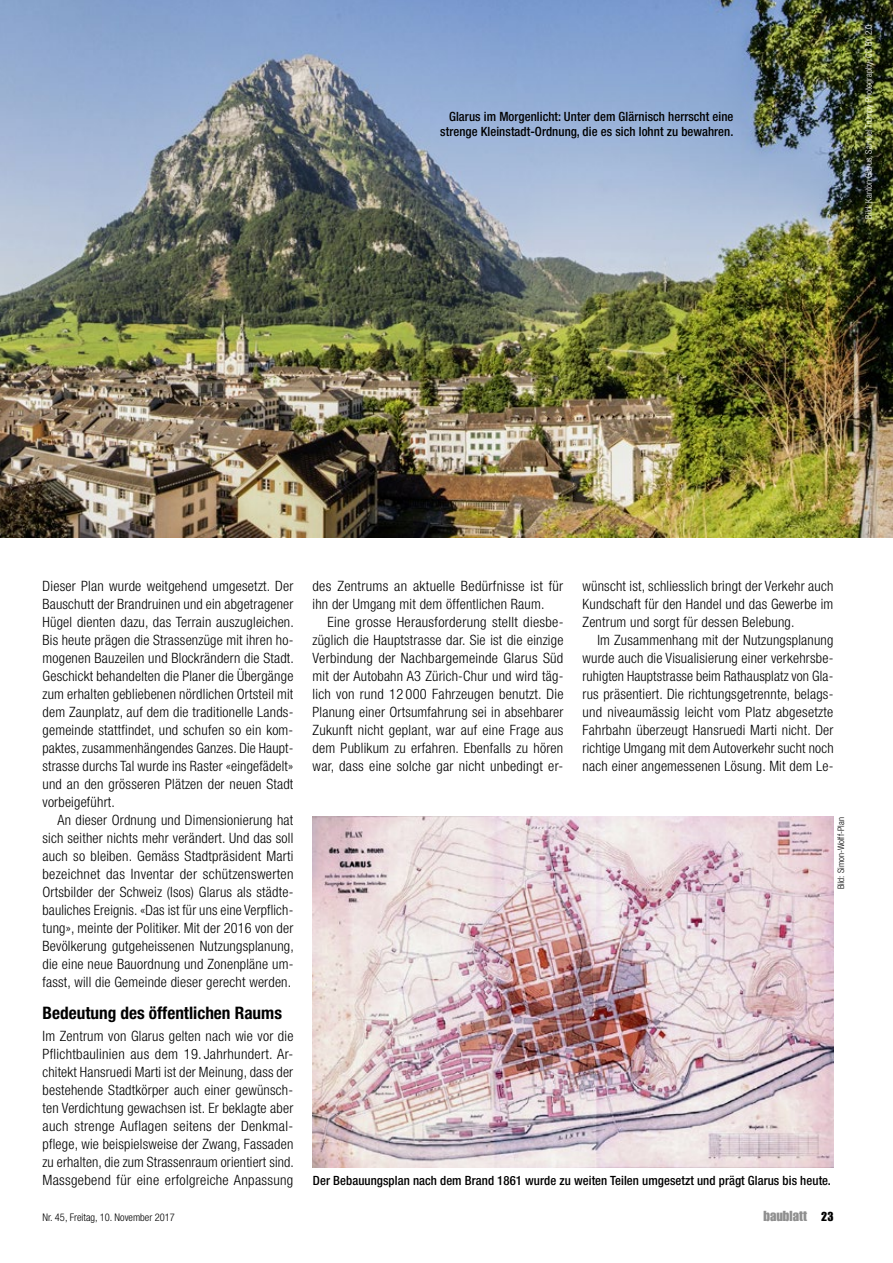
<style>
.page{position:relative;width:893px;height:1263px;background:#fff}
.page>*{position:absolute;margin:0;border:0;box-sizing:border-box;transform-origin:0 0}
.t1{font:700 condensed 17.25px "Helvetica Neue LT Pro";color:#000}
.t2{font:300 condensed 14.25px/18px "Helvetica Neue LT Pro";letter-spacing:.015em;color:#000;text-align:justify}
.t3{font:14.25px "Impact LT Std";color:#8f8f8f}
.t4{font:500 condensed 12.75px/15px "Helvetica Neue LT Pro";letter-spacing:.005em;color:#000;text-align:right}
.t5{font:300 condensed 10.5px "Helvetica Neue LT Pro";color:#000}
.t6{font:300 condensed 9px "Helvetica Neue LT Pro";color:#fff}
.t7{font:300 condensed 9px "Helvetica Neue LT Pro";color:#000}
.s1{font-size:12.75px;color:#000}
</style>
<div class="page">
<img style="left:0;top:0;width:893px;height:537px">
<img style="left:313px;top:817px;width:520px;height:350px">
<p class="t4" style="left:440px;top:108px;width:295px">Glarus im Morgenlicht: Unter dem Glärnisch herrscht eine strenge Kleinstadt-Ordnung, die es sich lohnt zu bewahren.</p>
<p class="t6" style="left:863px;top:219px;width:196px;rotate:-90deg">Bild: Kanton Glarus, Samuel Trümpy Photography, CC BY 2.0</p>
<p class="t2" style="left:43px;top:577px;width:253px">Dieser Plan wurde weitgehend umgesetzt. Der Bauschutt der Brandruinen und ein abgetragener Hügel dienten dazu, das Terrain auszugleichen.<br>Bis heute prägen die Strassenzüge mit ihren ho&shy;mogenen Bauzeilen und Blockrändern die Stadt.<br>Geschickt behandelten die Planer die Übergänge zum erhalten gebliebenen nördlichen Ortsteil mit dem Zaunplatz, auf dem die traditionelle Lands&shy;gemeinde stattfindet, und schufen so ein kom&shy;paktes, zusammenhängendes Ganzes. Die Haupt&shy;strasse durchs Tal wurde ins Raster «eingefädelt» und an den grösseren Plätzen der neuen Stadt vorbeigeführt.</p>
<p class="t2" style="left:43px;top:811px;width:253px;text-indent:15px">An dieser Ordnung und Dimensionierung hat sich seither nichts mehr verändert. Und das soll auch so bleiben. Gemäss Stadtpräsident Marti bezeichnet das Inventar der schützenswerten Ortsbilder der Schweiz (Isos) Glarus als städte&shy;bauliches Ereignis. «Das ist für uns eine Verpflich&shy;tung», meinte der Politiker. Mit der 2016 von der Bevölkerung gutgeheissenen Nutzungsplanung, die eine neue Bauordnung und Zonenpläne um&shy;fasst, will die Gemeinde dieser gerecht werden.</p>
<p class="t1" style="left:43px;top:1003px;width:241px">Bedeutung des öffentlichen Raums</p>
<p class="t2" style="left:43px;top:1027px;width:253px">Im Zentrum von Glarus gelten nach wie vor die Pflichtbaulinien aus dem 19. Jahrhundert. Ar&shy;chitekt Hansruedi Marti ist der Meinung, dass der bestehende Stadtkörper auch einer gewünsch&shy;ten Verdichtung gewachsen ist. Er beklagte aber auch strenge Auflagen seitens der Denkmal&shy;pflege, wie beispielsweise der Zwang, Fassaden zu erhalten, die zum Strassenraum orientiert sind.<br>Massgebend für eine erfolgreiche Anpassung</p>
<p class="t2" style="left:313px;top:577px;width:252px">des Zentrums an aktuelle Bedürfnisse ist für ihn der Umgang mit dem öffentlichen Raum.</p>
<p class="t2" style="left:313px;top:613px;width:253px;text-indent:15px">Eine grosse Herausforderung stellt diesbe&shy;züglich die Hauptstrasse dar. Sie ist die einzige Verbindung der Nachbargemeinde Glarus Süd mit der Autobahn A3 Zürich-Chur und wird täg&shy;lich von rund 12 000 Fahrzeugen benutzt. Die Planung einer Ortsumfahrung sei in absehbarer Zukunft nicht geplant, war auf eine Frage aus dem Publikum zu erfahren. Ebenfalls zu hören war, dass eine solche gar nicht unbedingt er-</p>
<p class="t2" style="left:583px;top:577px;width:252px">wünscht ist, schliesslich bringt der Verkehr auch Kundschaft für den Handel und das Gewerbe im Zentrum und sorgt für dessen Belebung.</p>
<p class="t2" style="left:583px;top:631px;width:253px;text-indent:15px">Im Zusammenhang mit der Nutzungsplanung wurde auch die Visualisierung einer verkehrsbe&shy;ruhigten Hauptstrasse beim Rathausplatz von Gla&shy;rus präsentiert. Die richtungsgetrennte, belags&shy;und niveaumässig leicht vom Platz abgesetzte Fahrbahn überzeugt Hansruedi Marti nicht. Der richtige Umgang mit dem Autoverkehr sucht noch nach einer angemessenen Lösung. Mit dem Le-</p>
<p class="t7" style="left:836px;top:889px;width:73px;rotate:-90deg">Bild: Simon-Wolff-Plan</p>
<p class="t4" style="left:313px;top:1173px;width:519px">Der Bebauungsplan nach dem Brand 1861 wurde zu weiten Teilen umgesetzt und prägt Glarus bis heute.</p>
<p class="t5" style="left:43px;top:1211px;width:134px">Nr. 45, Freitag, 10. November 2017</p>
<p class="t3" style="left:763px;top:1208px;width:72px">baublatt <span class="s1">23</span></p>
</div>
